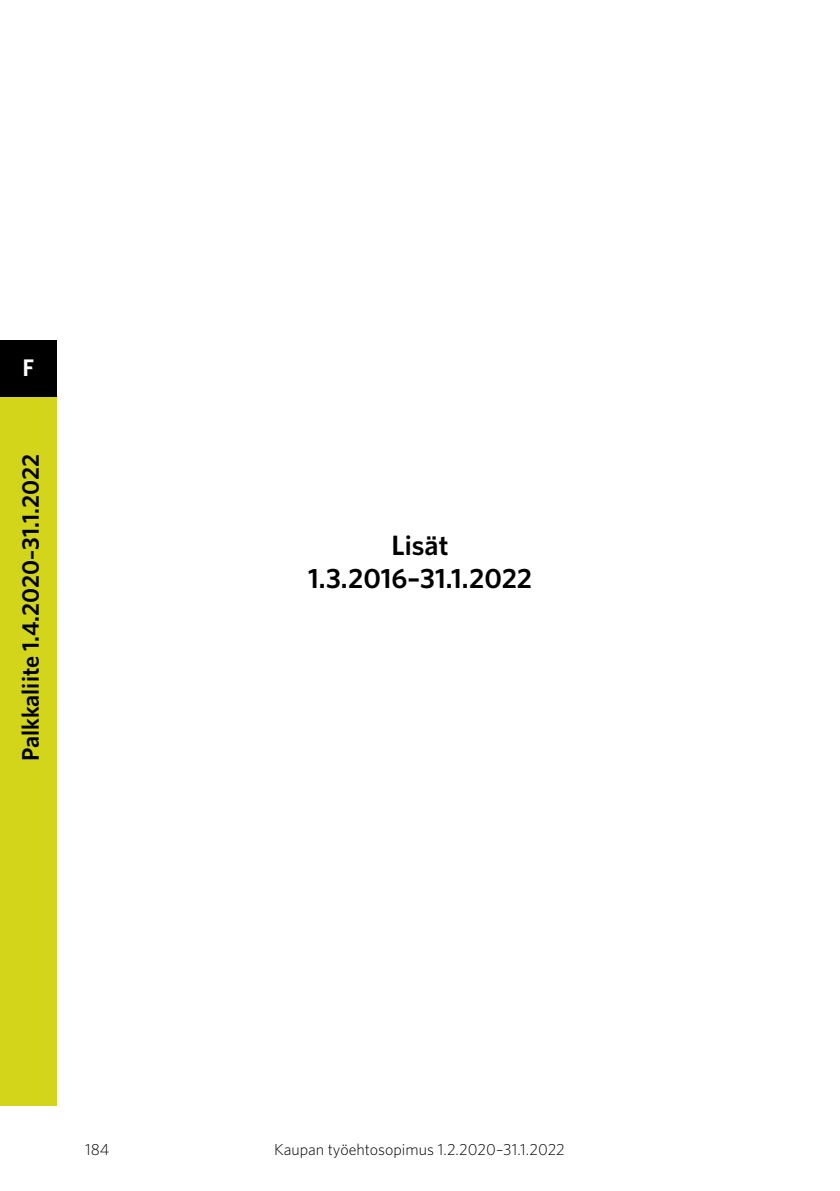
<style>
.page{position:relative;width:840px;height:1191px;background:#fff}
.page>*{position:absolute;margin:0;border:0;box-sizing:border-box;transform-origin:0 0}
.t1{font:600 28px/33.6px "Whitney";color:#000;text-align:center}
.t2{font:600 24px "Whitney";color:#000}
.t3{font:600 24px "Whitney";color:#fff}
.t4{font:300 16px "Whitney";color:#000}
.s1{font-size:22px}
</style>
<div class="page">
<div style="left:0;top:340px;width:56px;height:765px;background:#d2d51a"></div>
<div style="left:0;top:340px;width:56px;height:56px;background:#000"></div>
<h2 class="t3" style="left:22px;top:352px;width:13px">F</h2>
<h2 class="t2" style="left:14px;top:761px;width:308px;rotate:-90deg">Palkkaliite 1.4.2020<span class="s1">–</span>31.1.2022</h2>
<h1 class="t1" style="left:308px;top:527px;width:225px">Lisät<br>1.3.2016–31.1.2022</h1>
<p class="t4" style="left:85px;top:1138px;width:26px">184</p>
<p class="t4" style="left:274px;top:1138px;width:292px">Kaupan työehtosopimus 1.2.2020–31.1.2022</p>
</div>
